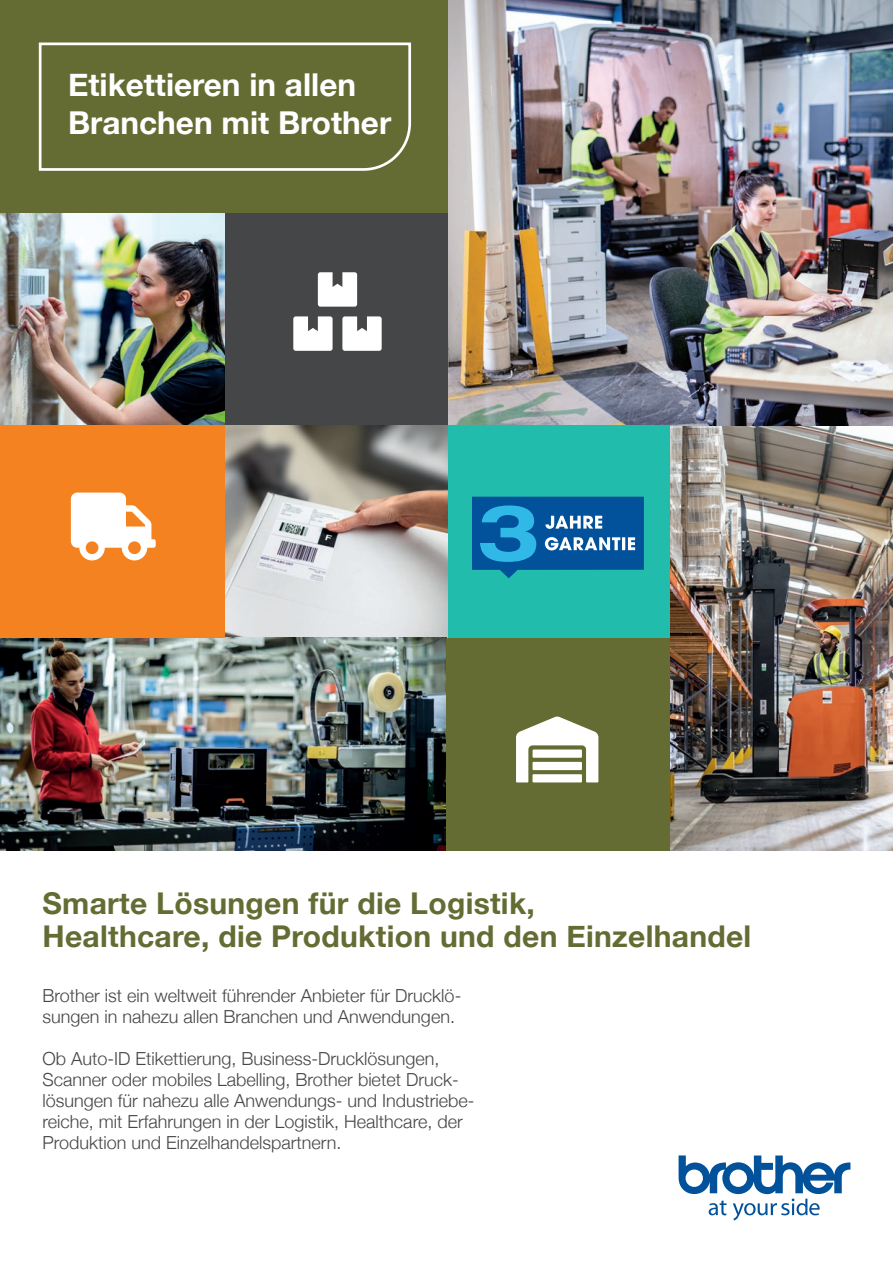
<style>
.page{position:relative;width:893px;height:1263px;background:#fff}
.page>*{position:absolute;margin:0;border:0;box-sizing:border-box;transform-origin:0 0}
.t1{font:700 31.5px/37.5px "Helvetica Neue";color:#fff}
.t2{font:700 30px/33px "Helvetica Neue";letter-spacing:.01em;color:#646c33}
.t3{font:300 18px/21px "Helvetica Neue";color:#454647}
</style>
<div class="page">
<div style="left:225px;top:213px;width:223px;height:212px;background:#454647"></div>
<svg style="left:293px;top:272px;width:89px;height:79px"></svg>
<img style="left:0;top:213px;width:225px;height:212px">
<div style="left:0;top:0;width:448px;height:213px;background:#646c33"></div>
<svg style="left:38px;top:42px;width:374px;height:129px"></svg>
<img style="left:670px;top:425px;width:223px;height:425px">
<img style="left:448px;top:0;width:445px;height:425px">
<img style="left:225px;top:425px;width:223px;height:213px">
<img style="left:0;top:638px;width:446px;height:212px">
<div style="left:446px;top:638px;width:224px;height:212px;background:#646c33"></div>
<svg style="left:516px;top:716px;width:82px;height:66px"></svg>
<div style="left:0;top:425px;width:225px;height:213px;background:#f58220"></div>
<svg style="left:71px;top:493px;width:85px;height:67px"></svg>
<div style="left:448px;top:425px;width:222px;height:213px;background:#22bcac"></div>
<svg style="left:472px;top:497px;width:172px;height:81px;background:#1d75ad"></svg>
<svg style="left:679px;top:1155px;width:171px;height:65px"></svg>
<h1 class="t1" style="left:68px;top:67px;width:325px">Etikettieren in allen<br>Branchen mit Brother</h1>
<h2 class="t2" style="left:43px;top:888px;width:710px">Smarte Lösungen für die Logistik,<br>Healthcare, die Produktion und den Einzelhandel</h2>
<p class="t3" style="left:43px;top:984px;width:420px">Brother ist ein weltweit führender Anbieter für Drucklö&shy;sungen in nahezu allen Branchen und Anwendungen.</p>
<p class="t3" style="left:43px;top:1047px;width:434px">Ob Auto-ID Etikettierung, Business-Drucklösungen, Scanner oder mobiles Labelling, Brother bietet Druck&shy;lösungen für nahezu alle Anwendungs- und Industriebe&shy;reiche, mit Erfahrungen in der Logistik, Healthcare, der Produktion und Einzelhandelspartnern.</p>
</div>
